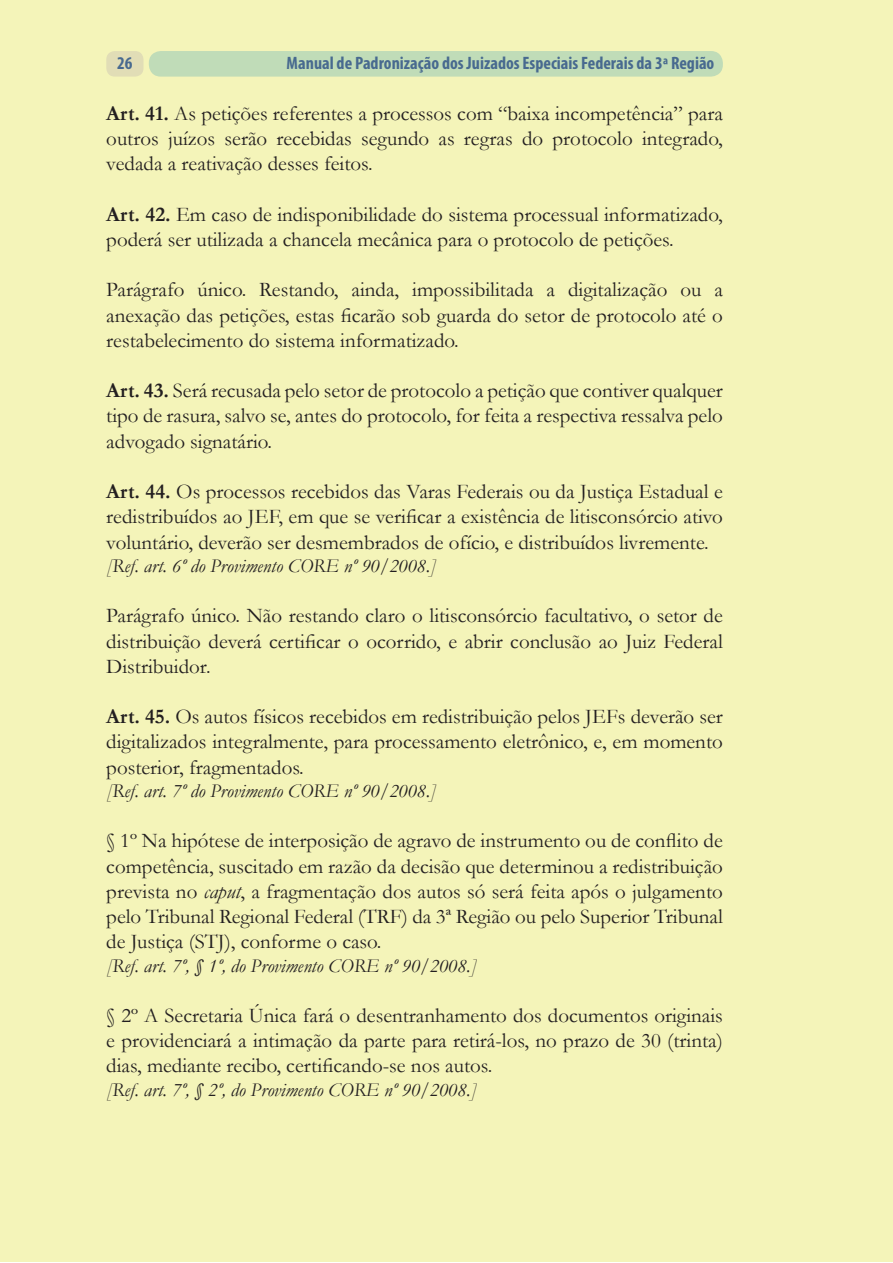
<style>
.page{position:relative;width:893px;height:1263px;background:#fff}
.page>*{position:absolute;margin:0;border:0;box-sizing:border-box;transform-origin:0 0}
.t1{font:21px/25.2px "Garamond";color:#231f20;text-align:justify}
.t2{font:italic 19.5px "Garamond";color:#231f20}
.t3{font:700 condensed 18px "Myriad Pro";color:#486a8f}
.s1{font-weight:700}
.s2{font-style:italic}
</style>
<div class="page">
<div style="left:1px;top:0;width:892px;height:1261px;background:#f4f4b9"></div>
<div style="left:149px;top:51px;width:574px;height:26px;background:#c0dcb8;border-radius:12px"></div>
<div style="left:106px;top:51px;width:38px;height:26px;background:#e1ddb6;border-radius:9px"></div>
<p class="t3" style="left:117px;top:52px;width:17px">26</p>
<p class="t3" style="left:287px;top:52px;width:429px">Manual de Padronização dos Juizados Especiais Federais da 3ª Região</p>
<p class="t1" style="left:106px;top:100px;width:618px"><span class="s1">Art. 41.</span> As petições referentes a processos com “baixa incompetência” para outros juízos serão recebidas segundo as regras do protocolo integrado, vedada a reativação desses feitos.</p>
<p class="t1" style="left:106px;top:201px;width:618px"><span class="s1">Art. 42.</span> Em caso de indisponibilidade do sistema processual informatizado, poderá ser utilizada a chancela mecânica para o protocolo de petições.</p>
<p class="t1" style="left:106px;top:277px;width:618px">Parágrafo único. Restando, ainda, impossibilitada a digitalização ou a anexação das petições, estas ficarão sob guarda do setor de protocolo até o restabelecimento do sistema informatizado.</p>
<p class="t1" style="left:106px;top:377px;width:618px"><span class="s1">Art. 43.</span> Será recusada pelo setor de protocolo a petição que contiver qualquer tipo de rasura, salvo se, antes do protocolo, for feita a respectiva ressalva pelo advogado signatário.</p>
<p class="t1" style="left:106px;top:478px;width:618px"><span class="s1">Art. 44.</span> Os processos recebidos das Varas Federais ou da Justiça Estadual e redistribuídos ao JEF, em que se verificar a existência de litisconsórcio ativo voluntário, deverão ser desmembrados de ofício, e distribuídos livremente.</p>
<p class="t2" style="left:106px;top:552px;width:331px">[Ref. art. 6º do Provimento CORE nº 90/2008.]</p>
<p class="t1" style="left:106px;top:602px;width:618px">Parágrafo único. Não restando claro o litisconsórcio facultativo, o setor de distribuição deverá certificar o ocorrido, e abrir conclusão ao Juiz Federal Distribuidor.</p>
<p class="t1" style="left:106px;top:703px;width:618px"><span class="s1">Art. 45.</span> Os autos físicos recebidos em redistribuição pelos JEFs deverão ser digitalizados integralmente, para processamento eletrônico, e, em momento posterior, fragmentados.</p>
<p class="t2" style="left:106px;top:777px;width:331px">[Ref. art. 7º do Provimento CORE nº 90/2008.]</p>
<p class="t1" style="left:106px;top:827px;width:618px">§ 1º Na hipótese de interposição de agravo de instrumento ou de conflito de competência, suscitado em razão da decisão que determinou a redistribuição prevista no <span class="s2">caput</span>, a fragmentação dos autos só será feita após o julgamento pelo Tribunal Regional Federal (TRF) da 3ª Região ou pelo Superior Tribunal de Justiça (STJ), conforme o caso.</p>
<p class="t2" style="left:106px;top:952px;width:372px">[Ref. art. 7º, § 1º, do Provimento CORE nº 90/2008.]</p>
<p class="t1" style="left:106px;top:1002px;width:618px">§ 2º A Secretaria Única fará o desentranhamento dos documentos originais e providenciará a intimação da parte para retirá-los, no prazo de 30 (trinta) dias, mediante recibo, certificando-se nos autos.</p>
<p class="t2" style="left:106px;top:1076px;width:372px">[Ref. art. 7º, § 2º, do Provimento CORE nº 90/2008.]</p>
</div>
